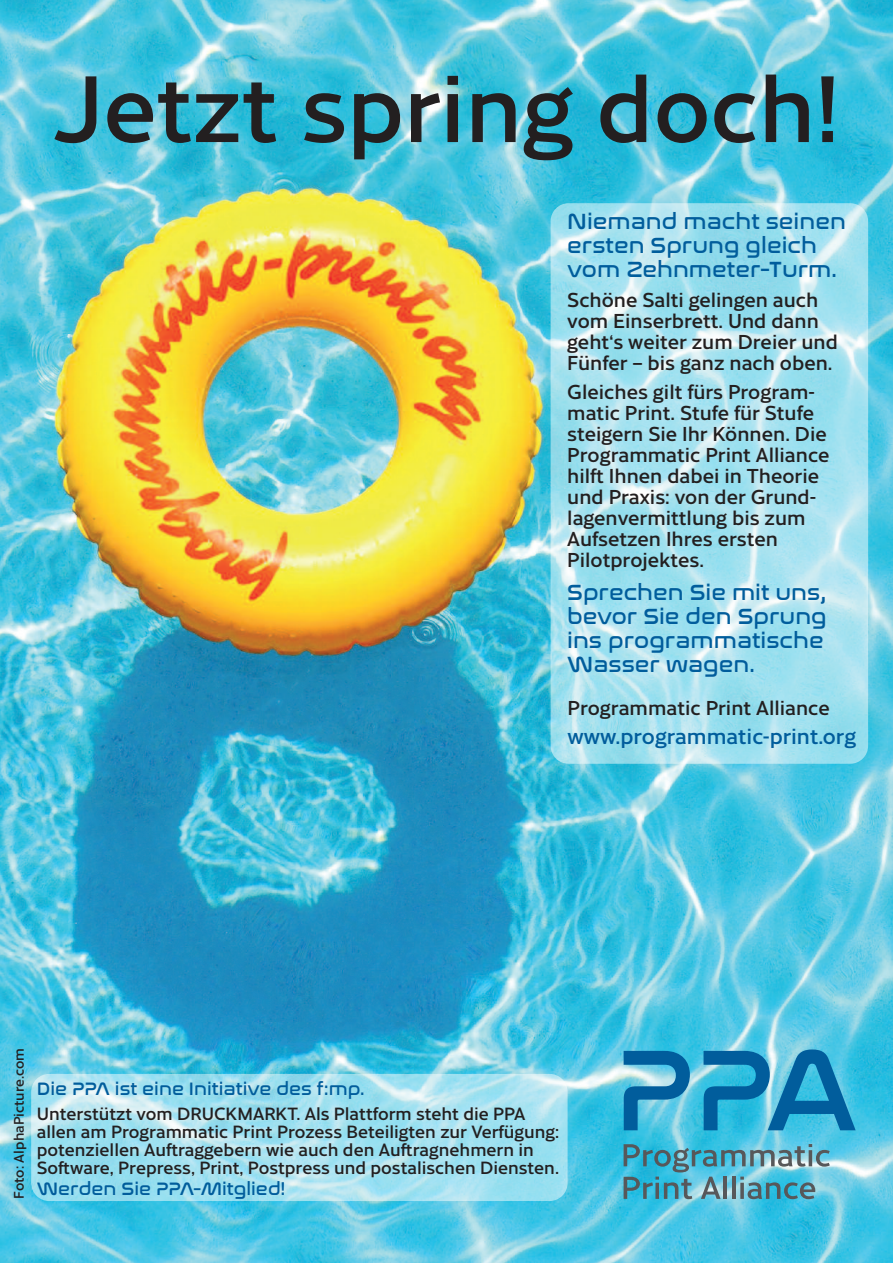
<style>
.page{position:relative;width:893px;height:1263px;background:#fff}
.page>*{position:absolute;margin:0;border:0;box-sizing:border-box;transform-origin:0 0}
.t1{font:500 91.2px "Cresta";color:#231f20}
.t2{font:22.5px/24px "Nasalization Rg";color:#015d9c}
.t3{font:500 21px "Cresta";color:#015d9c}
.t4{font:500 19.5px/21px "Cresta";color:#231f20}
.t5{font:18.45px "Nasalization Rg";color:#015d9c}
.t6{font:500 17.1px/18px "Cresta";color:#231f20}
.t7{font:500 13.5px "Cresta";color:#231f20}
</style>
<div class="page">
<img style="left:0;top:0;width:893px;height:1263px">
<svg style="left:624px;top:1144px;width:206px;height:55px;background:#5aaabe"></svg>
<svg style="left:624px;top:1051px;width:66px;height:79px;background:#469ec5"></svg>
<svg style="left:703px;top:1049px;width:153px;height:81px;background:#2e9ac5"></svg>
<svg style="left:551px;top:203px;width:317px;height:561px;background:#a8e2ef"></svg>
<svg style="left:31px;top:1074px;width:537px;height:127px;background:#a6e2f0"></svg>
<h1 class="t1" style="left:51px;top:75px;width:789px">Jetzt spring doch!</h1>
<p class="t2" style="left:567px;top:210px;width:280px">Niemand macht seinen ersten Sprung gleich vom Zehnmeter-Turm.</p>
<p class="t4" style="left:567px;top:290px;width:272px">Schöne Salti gelingen auch vom Einserbrett. Und dann geht‘s weiter zum Dreier und<br>Fünfer – bis ganz nach oben.</p>
<p class="t4" style="left:567px;top:383px;width:264px">Gleiches gilt fürs Program&shy;matic Print. Stufe für Stufe steigern Sie Ihr Können. Die<br>Programmatic Print Alliance hilft Ihnen dabei in Theorie und Praxis: von der Grund&shy;lagenvermittlung bis zum<br>Aufsetzen Ihres ersten<br>Pilotprojektes.</p>
<p class="t2" style="left:567px;top:580px;width:261px">Sprechen Sie mit uns, bevor Sie den Sprung ins programmatische<br>Wasser wagen.</p>
<p class="t4" style="left:567px;top:698px;width:264px">Programmatic Print Alliance</p>
<p class="t3" style="left:567px;top:728px;width:290px">www.programmatic-print.org</p>
<p class="t7" style="left:14px;top:1198px;width:152px;rotate:-90deg">Foto: AlphaPicture.com</p>
<p class="t5" style="left:37px;top:1078px;width:329px">Die PPA ist eine Initiative des f:mp.</p>
<p class="t6" style="left:37px;top:1106px;width:524px">Unterstützt vom DRUCKMARKT. Als Plattform steht die PPA allen am Programmatic Print Prozess Beteiligten zur Verfügung: potenziellen Auftraggebern wie auch den Auftragnehmern in Software, Prepress, Print, Postpress und postalischen Diensten.</p>
<p class="t5" style="left:37px;top:1178px;width:250px">Werden Sie PPA-Mitglied!</p>
</div>
